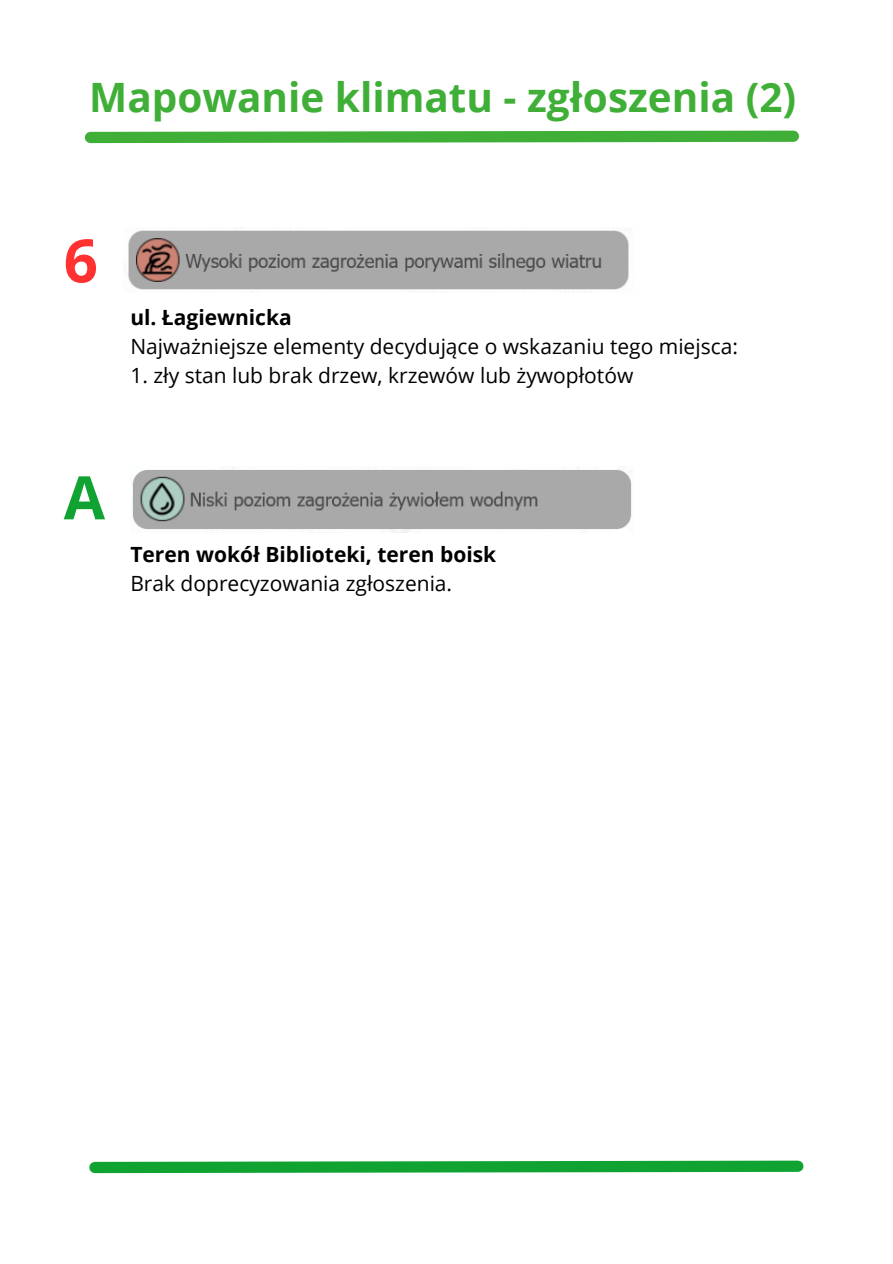
<style>
.page{position:relative;width:893px;height:1264px;background:#fff}
.page>*{position:absolute;margin:0;border:0;box-sizing:border-box;transform-origin:0 0}
.t1{font:700 60px "Open Sans";color:#11a332}
.t2{font:700 60px "Open Sans";color:#ff3131}
.t3{font:700 40.5px "Open Sans";color:#3faf37}
.t4{font:21px "Open Sans";color:#000}
.t5{font:700 21px "Open Sans";color:#000}
</style>
<div class="page">
<svg style="left:84px;top:130px;width:715px;height:14px;background:#65be5e"></svg>
<svg style="left:89px;top:1160px;width:715px;height:14px;background:#40b55a"></svg>
<img style="left:132px;top:466px;width:500px;height:67px">
<img style="left:128px;top:230px;width:501px;height:60px">
<p class="t3" style="left:89px;top:69px;width:708px">Mapowanie klimatu - zgłoszenia (2)</p>
<p class="t2" style="left:64px;top:218px;width:36px">6</p>
<p class="t5" style="left:130px;top:302px;width:163px">ul. Łagiewnicka</p>
<p class="t4" style="left:130px;top:331px;width:609px">Najważniejsze elementy decydujące o wskazaniu tego miejsca:</p>
<p class="t4" style="left:130px;top:361px;width:504px">1. zły stan lub brak drzew, krzewów lub żywopłotów</p>
<p class="t1" style="left:64px;top:455px;width:43px">A</p>
<p class="t5" style="left:130px;top:539px;width:367px">Teren wokół Biblioteki, teren boisk</p>
<p class="t4" style="left:130px;top:568px;width:323px">Brak doprecyzowania zgłoszenia.</p>
</div>
